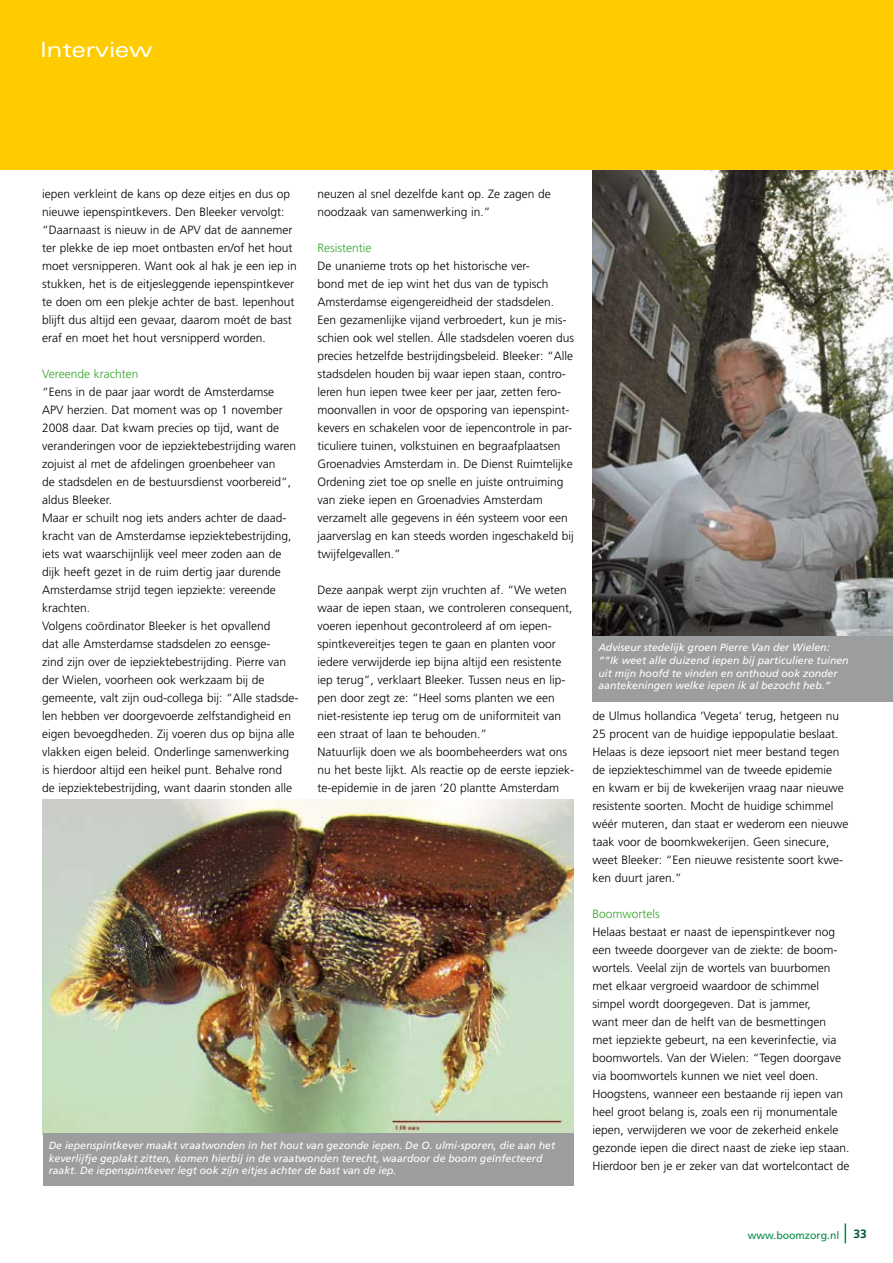
<style>
.page{position:relative;width:893px;height:1263px;background:#fff}
.page>*{position:absolute;margin:0;border:0;box-sizing:border-box;transform-origin:0 0}
.t1{font:expanded 21px "Univers";color:#fff}
.t2{font:300 12px/18px "Frutiger";color:#000}
.t3{font:300 12px "Frutiger";color:#35a32c}
.t4{font:italic 10.5px/12.6px "Frutiger";color:#fff}
.t5{font:10.5px "Frutiger";color:#008b45}
.s1{font-weight:700;font-size:12px;color:#00513c}
</style>
<div class="page">
<svg style="left:845px;top:1223px;width:1px;height:20px"></svg>
<hr style="left:0;top:593px;width:1px;height:123px;background:#00513c">
<img style="left:43px;top:799px;width:530px;height:334px">
<div style="left:43px;top:1133px;width:530px;height:52px;background:#9c9d9f"></div>
<img style="left:593px;top:170px;width:300px;height:466px">
<div style="left:0;top:0;width:893px;height:170px;background:#fecc00"></div>
<div style="left:592px;top:636px;width:301px;height:66px;background:#9c9d9f"></div>
<h1 class="t1" style="left:41px;top:37px;width:113px">Interview</h1>
<p class="t2" style="left:42px;top:185px;width:256px">iepen verkleint de kans op deze eitjes en dus op nieuwe iepenspintkevers. Den Bleeker vervolgt: “Daarnaast is nieuw in de APV dat de aannemer ter plekke de iep moet ontbasten en/of het hout moet versnipperen. Want ook al hak je een iep in stukken, het is de eitjesleggende iepenspintkever te doen om een plekje achter de bast. Iepenhout blijft dus altijd een gevaar, daarom moét de bast eraf en moet het hout versnipperd worden.</p>
<p class="t3" style="left:42px;top:367px;width:98px">Vereende krachten</p>
<p class="t2" style="left:42px;top:383px;width:258px">“Eens in de paar jaar wordt de Amsterdamse APV herzien. Dat moment was op 1 november 2008 daar. Dat kwam precies op tijd, want de veranderingen voor de iepziektebestrijding waren zojuist al met de afdelingen groenbeheer van<br>de stadsdelen en de bestuursdienst voorbereid”, aldus Bleeker.<br>Maar er schuilt nog iets anders achter de daad&shy;kracht van de Amsterdamse iepziektebestrijding, iets wat waarschijnlijk veel meer zoden aan de dijk heeft gezet in de ruim dertig jaar durende Amsterdamse strijd tegen iepziekte: vereende krachten.<br>Volgens coördinator Bleeker is het opvallend<br>dat alle Amsterdamse stadsdelen zo eensge-<br>zind zijn over de iepziektebestrijding. Pierre van der Wielen, voorheen ook werkzaam bij de gemeente, valt zijn oud-collega bij: “Alle stadsde&shy;len hebben ver doorgevoerde zelfstandigheid en eigen bevoegdheden. Zij voeren dus op bijna alle vlakken eigen beleid. Onderlinge samenwerking is hierdoor altijd een heikel punt. Behalve rond<br>de iepziektebestrijding, want daarin stonden alle</p>
<p class="t2" style="left:317px;top:185px;width:235px">neuzen al snel dezelfde kant op. Ze zagen de noodzaak van samenwerking in.”</p>
<p class="t3" style="left:317px;top:241px;width:55px">Resistentie</p>
<p class="t2" style="left:317px;top:257px;width:258px">De unanieme trots op het historische ver-<br>bond met de iep wint het dus van de typisch Amsterdamse eigengereidheid der stadsdelen.<br>Een gezamenlijke vijand verbroedert, kun je mis&shy;schien ook wel stellen. Álle stadsdelen voeren dus precies hetzelfde bestrijdingsbeleid. Bleeker: “Alle stadsdelen houden bij waar iepen staan, contro&shy;leren hun iepen twee keer per jaar, zetten fero&shy;moonvallen in voor de opsporing van iepenspint&shy;kevers en schakelen voor de iepencontrole in par&shy;ticuliere tuinen, volkstuinen en begraafplaatsen Groenadvies Amsterdam in. De Dienst Ruimtelijke Ordening ziet toe op snelle en juiste ontruiming van zieke iepen en Groenadvies Amsterdam verzamelt alle gegevens in één systeem voor een jaarverslag en kan steeds worden ingeschakeld bij twijfelgevallen.”</p>
<p class="t2" style="left:317px;top:581px;width:258px">Deze aanpak werpt zijn vruchten af. “We weten waar de iepen staan, we controleren consequent, voeren iepenhout gecontroleerd af om iepen&shy;spintkevereitjes tegen te gaan en planten voor iedere verwijderde iep bijna altijd een resistente iep terug”, verklaart Bleeker. Tussen neus en lip&shy;pen door zegt ze: “Heel soms planten we een niet-resistente iep terug om de uniformiteit van een straat of laan te behouden.”<br>Natuurlijk doen we als boombeheerders wat ons nu het beste lijkt. Als reactie op de eerste iepziek&shy;te-epidemie in de jaren ‘20 plantte Amsterdam</p>
<p class="t4" style="left:49px;top:1139px;width:508px">De iepenspintkever maakt vraatwonden in het hout van gezonde iepen. De O. ulmi-sporen, die aan het keverlijfje geplakt zitten, komen hierbij in de vraatwonden terecht, waardoor de boom geïnfecteerd raakt. De iepenspintkever legt ook zijn eitjes achter de bast van de iep.</p>
<p class="t4" style="left:598px;top:641px;width:252px">Adviseur stedelijk groen Pierre Van der Wielen: ““Ik weet alle duizend iepen bij particuliere tuinen uit mijn hoofd te vinden en onthoud ook zonder aantekeningen welke iepen ik al bezocht heb.”</p>
<p class="t2" style="left:592px;top:707px;width:257px">de Ulmus hollandica ‘Vegeta’ terug, hetgeen nu 25 procent van de huidige ieppopulatie beslaat.<br>Helaas is deze iepsoort niet meer bestand tegen de iepziekteschimmel van de tweede epidemie<br>en kwam er bij de kwekerijen vraag naar nieuwe resistente soorten. Mocht de huidige schimmel wéér muteren, dan staat er wederom een nieuwe taak voor de boomkwekerijen. Geen sinecure, weet Bleeker: “Een nieuwe resistente soort kwe&shy;ken duurt jaren.”</p>
<p class="t3" style="left:592px;top:907px;width:69px">Boomwortels</p>
<p class="t2" style="left:592px;top:923px;width:259px">Helaas bestaat er naast de iepenspintkever nog een tweede doorgever van de ziekte: de boom&shy;wortels. Veelal zijn de wortels van buurbomen met elkaar vergroeid waardoor de schimmel simpel wordt doorgegeven. Dat is jammer,<br>want meer dan de helft van de besmettingen<br>met iepziekte gebeurt, na een keverinfectie, via boomwortels. Van der Wielen: “Tegen doorgave via boomwortels kunnen we niet veel doen.<br>Hoogstens, wanneer een bestaande rij iepen van heel groot belang is, zoals een rij monumentale iepen, verwijderen we voor de zekerheid enkele gezonde iepen die direct naast de zieke iep staan.<br>Hierdoor ben je er zeker van dat wortelcontact de</p>
<p class="t5" style="left:748px;top:1229px;width:121px">www.boomzorg.nl <span class="s1">33</span></p>
</div>
